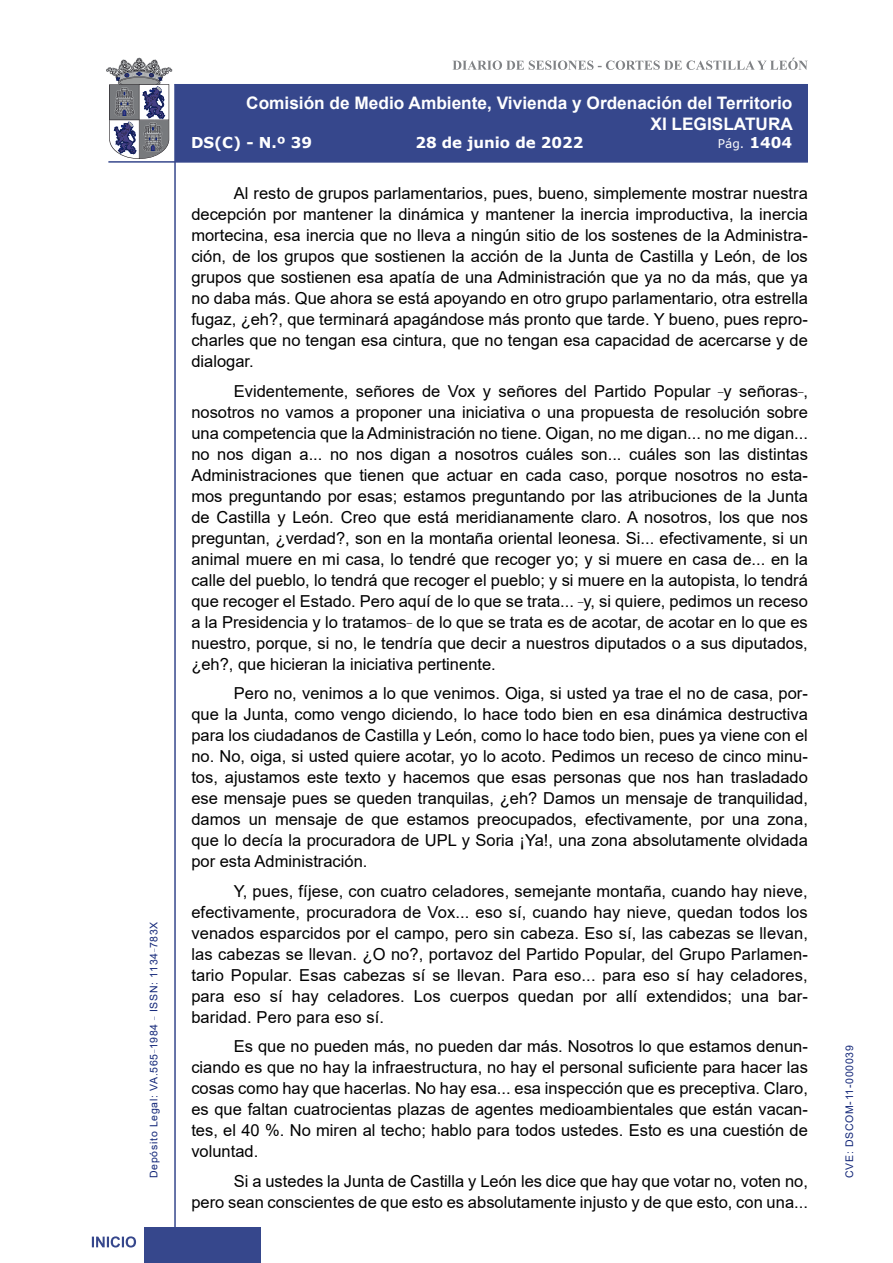
<style>
.page{position:relative;width:893px;height:1263px;background:#fff}
.page>*{position:absolute;margin:0;border:0;box-sizing:border-box;transform-origin:0 0}
.t1{font:700 17.25px/20.7px "Arial";color:#fff;text-align:right}
.t2{font:16.5px/21px "Arial";color:#000;text-align:justify}
.t3{font:700 15px "Verdana";color:#fff}
.t4{font:12px "Verdana";color:#fff}
.t5{font:10.5px "Arial";letter-spacing:.065em;color:#122678}
.s1{font-weight:700;font-size:15px}
</style>
<div class="page">
<svg style="left:452px;top:58px;width:356px;height:12px"></svg>
<hr style="left:174px;top:84px;width:2px;height:1179px;background:#36478c">
<div style="left:144px;top:1227px;width:117px;height:36px;background:#36478c"></div>
<div style="left:175px;top:84px;width:633px;height:78px;background:#36478c"></div>
<hr style="left:108px;top:161px;width:700px;height:2px;background:#36478c">
<svg style="left:92px;top:1236px;width:44px;height:11px"></svg>
<svg style="left:106px;top:58px;width:66px;height:101px"></svg>
<p class="t5" style="left:146px;top:1178px;width:258px;rotate:-90deg">Depósito Legal: VA.565<sup>_</sup>1984 <sup>_</sup> ISSN: 1134<sup>_</sup>783X</p>
<p class="t1" style="left:246px;top:93px;width:548px">Comisión de Medio Ambiente, Vivienda y Ordenación del Territorio<br>XI LEGISLATURA</p>
<p class="t3" style="left:191px;top:132px;width:123px">DS(C) - N.º 39</p>
<p class="t3" style="left:415px;top:132px;width:170px">28 de junio de 2022</p>
<p class="t4" style="left:718px;top:135px;width:76px">Pág. <span class="s1">1404</span></p>
<p class="t2" style="left:191px;top:183px;width:618px;text-indent:43px">Al resto de grupos parlamentarios, pues, bueno, simplemente mostrar nuestra decepción por mantener la dinámica y mantener la inercia improductiva, la inercia mortecina, esa inercia que no lleva a ningún sitio de los sostenes de la Administra&shy;ción, de los grupos que sostienen la acción de la Junta de Castilla y León, de los grupos que sostienen esa apatía de una Administración que ya no da más, que ya no daba más. Que ahora se está apoyando en otro grupo parlamentario, otra estrella fugaz, ¿eh?, que terminará apagándose más pronto que tarde. Y bueno, pues repro&shy;charles que no tengan esa cintura, que no tengan esa capacidad de acercarse y de dialogar.</p>
<p class="t2" style="left:191px;top:380px;width:618px;text-indent:43px">Evidentemente, señores de Vox y señores del Partido Popular <sup>_</sup>y señoras<sup>_</sup>, nosotros no vamos a proponer una iniciativa o una propuesta de resolución sobre una competencia que la Administración no tiene. Oigan, no me digan... no me digan... no nos digan a... no nos digan a nosotros cuáles son... cuáles son las distintas Administraciones que tienen que actuar en cada caso, porque nosotros no esta&shy;mos preguntando por esas; estamos preguntando por las atribuciones de la Junta de Castilla y León. Creo que está meridianamente claro. A nosotros, los que nos preguntan, ¿verdad?, son en la montaña oriental leonesa. Si... efectivamente, si un animal muere en mi casa, lo tendré que recoger yo; y si muere en casa de... en la calle del pueblo, lo tendrá que recoger el pueblo; y si muere en la autopista, lo tendrá que recoger el Estado. Pero aquí de lo que se trata... <sup>_</sup>y, si quiere, pedimos un receso a la Presidencia y lo tratamos<sup>_</sup> de lo que se trata es de acotar, de acotar en lo que es nuestro, porque, si no, le tendría que decir a nuestros diputados o a sus diputados, ¿eh?, que hicieran la iniciativa pertinente.</p>
<p class="t2" style="left:191px;top:683px;width:618px;text-indent:43px">Pero no, venimos a lo que venimos. Oiga, si usted ya trae el no de casa, por&shy;que la Junta, como vengo diciendo, lo hace todo bien en esa dinámica destructiva para los ciudadanos de Castilla y León, como lo hace todo bien, pues ya viene con el no. No, oiga, si usted quiere acotar, yo lo acoto. Pedimos un receso de cinco minu&shy;tos, ajustamos este texto y hacemos que esas personas que nos han trasladado ese mensaje pues se queden tranquilas, ¿eh? Damos un mensaje de tranquilidad, damos un mensaje de que estamos preocupados, efectivamente, por una zona, que lo decía la procuradora de UPL y Soria ¡Ya!, una zona absolutamente olvidada por esta Administración.</p>
<p class="t2" style="left:191px;top:880px;width:618px;text-indent:43px">Y, pues, fíjese, con cuatro celadores, semejante montaña, cuando hay nieve, efectivamente, procuradora de Vox... eso sí, cuando hay nieve, quedan todos los venados esparcidos por el campo, pero sin cabeza. Eso sí, las cabezas se llevan, las cabezas se llevan. ¿O no?, portavoz del Partido Popular, del Grupo Parlamen&shy;tario Popular. Esas cabezas sí se llevan. Para eso... para eso sí hay celadores, para eso sí hay celadores. Los cuerpos quedan por allí extendidos; una bar&shy;baridad. Pero para eso sí.</p>
<p class="t2" style="left:191px;top:1036px;width:618px;text-indent:43px">Es que no pueden más, no pueden dar más. Nosotros lo que estamos denun&shy;ciando es que no hay la infraestructura, no hay el personal suficiente para hacer las cosas como hay que hacerlas. No hay esa... esa inspección que es preceptiva. Claro, es que faltan cuatrocientas plazas de agentes medioambientales que están vacan&shy;tes, el 40 %. No miren al techo; hablo para todos ustedes. Esto es una cuestión de voluntad.</p>
<p class="t2" style="left:191px;top:1170px;width:618px;text-align:right">Si a ustedes la Junta de Castilla y León les dice que hay que votar no, voten no,<br>pero sean conscientes de que esto es absolutamente injusto y de que esto, con una...</p>
<p class="t5" style="left:842px;top:1178px;width:134px;rotate:-90deg">CVE: DSCOM-11-000039</p>
</div>
